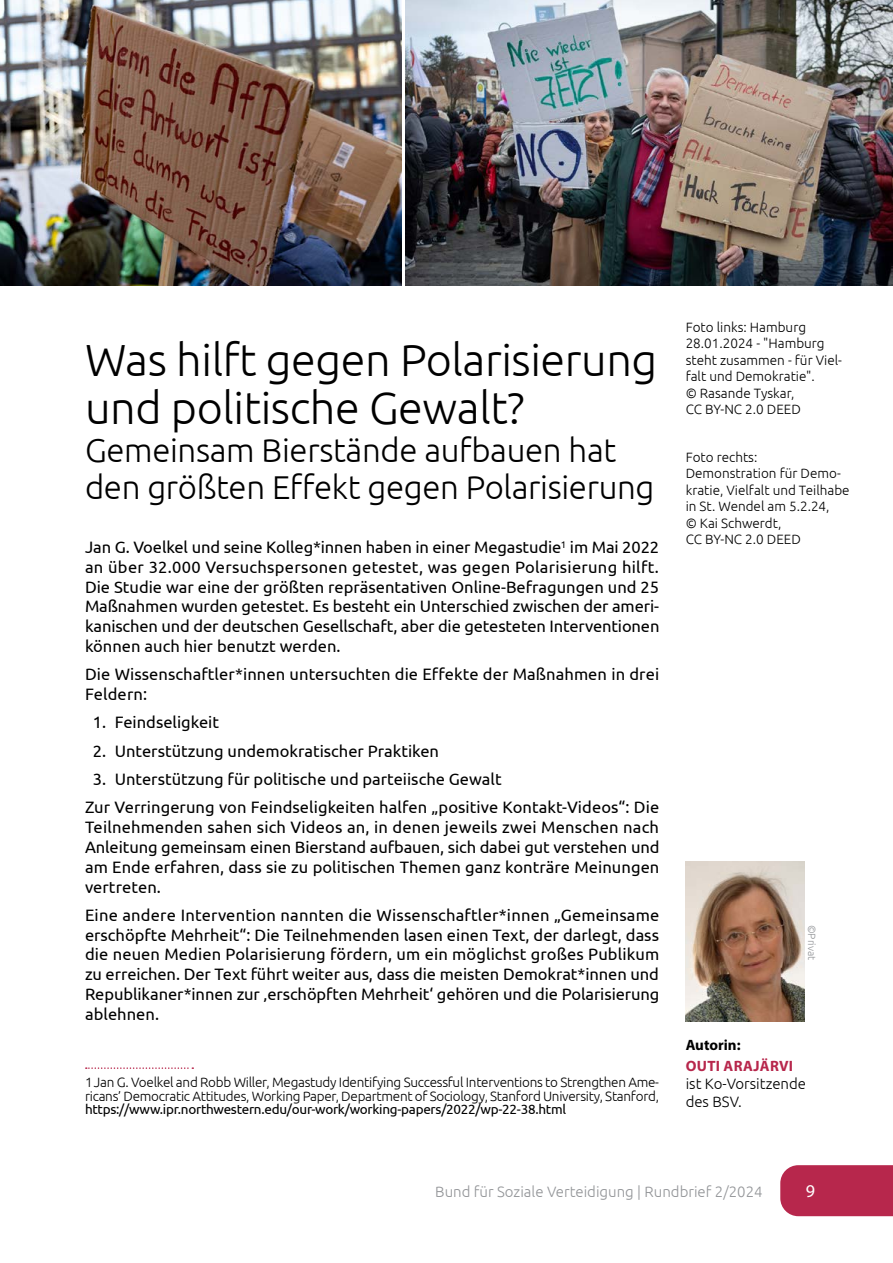
<style>
.page{position:relative;width:893px;height:1263px;background:#fff}
.page>*{position:absolute;margin:0;border:0;box-sizing:border-box;transform-origin:0 0}
.t1{font:300 45px/48px "Ubuntu";letter-spacing:-.01em;color:#000}
.t2{font:300 33px/37.5px "Ubuntu";letter-spacing:-.01em;color:#000}
.t3{font:18px "Myriad Pro";color:#fff}
.t4{font:16.5px/19.8px "Ubuntu";color:#000;text-align:justify}
.t5{font:300 15px "Ubuntu";color:#939598}
.t6{font:300 15px/18px "Ubuntu";color:#000}
.t7{font:700 15px "Myriad Pro";letter-spacing:.02em;color:#b7274c}
.t8{font:700 15px "Myriad Pro";color:#000}
.t9{font:300 13.5px/16.5px "Ubuntu";letter-spacing:-.015em;color:#000}
.t10{font:13.5px "Ubuntu";letter-spacing:-.02em;color:#000}
.t11{font:300 10.5px "Ubuntu";color:#939598}
</style>
<div class="page">
<div style="left:780px;top:1165px;width:113px;height:51px;background:#b7274c"></div>
<svg style="left:86px;top:1067px;width:107px;height:2px"></svg>
<img style="left:0;top:0;width:401px;height:286px">
<img style="left:405px;top:0;width:488px;height:286px">
<img style="left:686px;top:862px;width:119px;height:160px">
<h1 class="t1" style="left:85px;top:335px;width:574px">Was hilft gegen Polarisierung und politische Gewalt?</h1>
<h2 class="t2" style="left:85px;top:430px;width:571px">Gemeinsam Bierstände aufbauen hat den größten Effekt gegen Polarisierung</h2>
<p class="t4" style="left:85px;top:537px;width:576px">Jan G. Voelkel und seine Kolleg*innen haben in einer Megastudie<sup>1</sup> im Mai 2022 an über 32.000 Versuchspersonen getestet, was gegen Polarisierung hilft.<br>Die Studie war eine der größten repräsentativen Online-Befragungen und 25<br>Maßnahmen wurden getestet. Es besteht ein Unterschied zwischen der ameri&shy;kanischen und der deutschen Gesellschaft, aber die getesteten Interventionen können auch hier benutzt werden.</p>
<p class="t4" style="left:85px;top:664px;width:576px">Die Wissenschaftler*innen untersuchten die Effekte der Maßnahmen in drei<br>Feldern:</p>
<p class="t4" style="left:93px;top:712px;width:128px">1. Feindseligkeit</p>
<p class="t4" style="left:93px;top:740px;width:348px">2. Unterstützung undemokratischer Praktiken</p>
<p class="t4" style="left:85px;top:764px;width:576px;line-height:28.3px;text-indent:8px">3. Unterstützung für politische und parteiische Gewalt<br>Zur Verringerung von Feindseligkeiten halfen „positive Kontakt-Videos“: Die</p>
<p class="t4" style="left:85px;top:817px;width:576px">Teilnehmenden sahen sich Videos an, in denen jeweils zwei Menschen nach Anleitung gemeinsam einen Bierstand aufbauen, sich dabei gut verstehen und am Ende erfahren, dass sie zu politischen Themen ganz konträre Meinungen vertreten.</p>
<p class="t4" style="left:85px;top:904px;width:576px">Eine andere Intervention nannten die Wissenschaftler*innen „Gemeinsame erschöpfte Mehrheit“: Die Teilnehmenden lasen einen Text, der darlegt, dass die neuen Medien Polarisierung fördern, um ein möglichst großes Publikum zu erreichen. Der Text führt weiter aus, dass die meisten Demokrat*innen und Republikaner*innen zur ‚erschöpften Mehrheit‘ gehören und die Polarisierung ablehnen.</p>
<p class="t9" style="left:85px;top:1075px;width:575px;line-height:13.5px">1Jan G. Voelkel and Robb Willer, Megastudy Identifying Successful Interventions to Strengthen Ame&shy;ricans’ Democratic Attitudes, Working Paper, Department of Sociology, Stanford University, Stanford,</p>
<p class="t10" style="left:85px;top:1101px;width:482px">https://www.ipr.northwestern.edu/our-work/working-papers/2022/wp-22-38.html</p>
<p class="t9" style="left:686px;top:318px;width:158px">Foto links: Hamburg<br>28.01.2024 - "Hamburg steht zusammen - für Viel&shy;falt und Demokratie".<br>© Rasande Tyskar,<br>CC BY-NC 2.0 DEED</p>
<p class="t9" style="left:686px;top:448px;width:165px">Foto rechts:<br>Demonstration für Demo&shy;kratie, Vielfalt und Teilhabe in St. Wendel am 5.2.24,<br>© Kai Schwerdt,<br>CC BY-NC 2.0 DEED</p>
<p class="t11" style="left:818px;top:925px;width:37px;rotate:90deg">©Privat</p>
<p class="t8" style="left:686px;top:1035px;width:56px">Autorin:</p>
<p class="t7" style="left:686px;top:1056px;width:109px">OUTI ARAJÄRVI</p>
<p class="t6" style="left:686px;top:1074px;width:122px">ist Ko-Vorsitzende des BSV.</p>
<p class="t5" style="left:435px;top:1182px;width:329px">Bund für Soziale Verteidigung | Rundbrief 2/2024</p>
<p class="t3" style="left:806px;top:1180px;width:11px">9</p>
</div>
